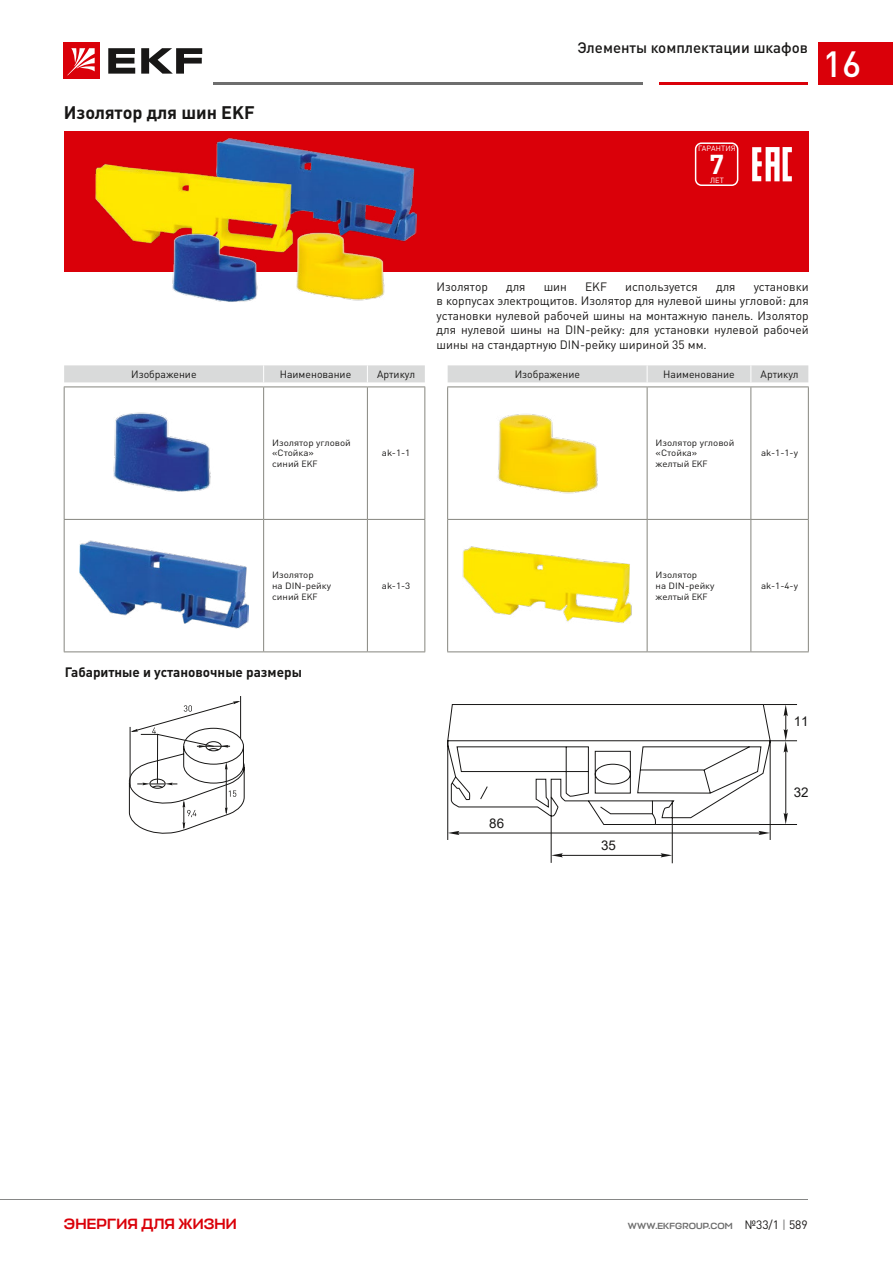
<style>
.page{position:relative;width:893px;height:1263px;background:#fff}
.page>*{position:absolute;margin:0;border:0;box-sizing:border-box;transform-origin:0 0}
.t1{font:500 36px "DIN Pro";color:#fff}
.t2{font:700 27px "DIN Pro";color:#fff}
.t3{font:700 18px "DIN Pro";color:#181716}
.t4{font:500 15px "DIN Pro";color:#181716}
.t5{font:500 15px "Stapel";letter-spacing:.01em;color:#da0009}
.t6{font:700 13.5px "DIN Pro";color:#181716}
.t7{font:13.35px "Arial";color:#181716}
.t8{font:12px/14.4px "DIN Pro";color:#181716;text-align:justify}
.t9{font:10.5px "DIN Pro";color:#181716}
.t10{font:9px/10.8px "DIN Pro";color:#181716;scale:1.08 1}
.t11{font:500 9px "Stapel";letter-spacing:.01em;color:#6e6e6e}
.t12{font:7.5px "DIN Pro";letter-spacing:.02em;color:#fff}
.s1{font-family:"DIN Pro";font-weight:400;font-size:12px;color:#181716}
.s2{font-family:"DIN Pro";font-weight:400;font-size:12px}
</style>
<div class="page">
<div style="left:64px;top:43px;width:36px;height:36px;background:#da0009"></div>
<svg style="left:108px;top:48px;width:27px;height:26px"></svg>
<svg style="left:141px;top:48px;width:61px;height:26px"></svg>
<svg style="left:67px;top:48px;width:28px;height:27px"></svg>
<hr style="left:659px;top:82px;width:149px;height:3px;background:#da0009">
<hr style="left:213px;top:82px;width:430px;height:3px;background:#6e6e6e">
<div style="left:819px;top:43px;width:74px;height:42px;background:#da0009"></div>
<hr style="left:0;top:1199px;width:808px;height:1px;background:#868786">
<hr style="left:64px;top:651px;width:200px;height:1px;background:#86867f">
<hr style="left:264px;top:651px;width:103px;height:1px;background:#86867f">
<hr style="left:367px;top:651px;width:58px;height:1px;background:#86867f">
<hr style="left:264px;top:386px;width:103px;height:1px;background:#86867f">
<hr style="left:263px;top:387px;width:1px;height:132px;background:#86867f">
<hr style="left:367px;top:386px;width:58px;height:1px;background:#86867f">
<hr style="left:367px;top:387px;width:1px;height:132px;background:#86867f">
<hr style="left:424px;top:387px;width:1px;height:132px;background:#86867f">
<hr style="left:264px;top:519px;width:103px;height:1px;background:#86867f">
<hr style="left:263px;top:520px;width:1px;height:131px;background:#86867f">
<hr style="left:367px;top:519px;width:58px;height:1px;background:#86867f">
<hr style="left:367px;top:520px;width:1px;height:131px;background:#86867f">
<hr style="left:424px;top:520px;width:1px;height:131px;background:#86867f">
<div style="left:64px;top:365px;width:361px;height:17px;background:#d9dada"></div>
<hr style="left:64px;top:386px;width:200px;height:1px;background:#86867f">
<hr style="left:64px;top:387px;width:1px;height:132px;background:#86867f">
<hr style="left:64px;top:519px;width:200px;height:1px;background:#86867f">
<hr style="left:64px;top:520px;width:1px;height:131px;background:#86867f">
<img style="left:113px;top:412px;width:98px;height:80px">
<img style="left:79px;top:541px;width:170px;height:88px">
<hr style="left:447px;top:651px;width:200px;height:1px;background:#86867f">
<hr style="left:647px;top:651px;width:104px;height:1px;background:#86867f">
<hr style="left:751px;top:651px;width:58px;height:1px;background:#86867f">
<hr style="left:647px;top:386px;width:104px;height:1px;background:#86867f">
<hr style="left:647px;top:387px;width:1px;height:132px;background:#86867f">
<hr style="left:751px;top:386px;width:58px;height:1px;background:#86867f">
<hr style="left:750px;top:387px;width:1px;height:132px;background:#86867f">
<hr style="left:808px;top:387px;width:1px;height:132px;background:#86867f">
<hr style="left:647px;top:519px;width:104px;height:1px;background:#86867f">
<hr style="left:647px;top:520px;width:1px;height:131px;background:#86867f">
<hr style="left:751px;top:519px;width:58px;height:1px;background:#86867f">
<hr style="left:750px;top:520px;width:1px;height:131px;background:#86867f">
<hr style="left:808px;top:520px;width:1px;height:131px;background:#86867f">
<div style="left:448px;top:365px;width:360px;height:17px;background:#d9dada"></div>
<hr style="left:447px;top:386px;width:200px;height:1px;background:#86867f">
<hr style="left:447px;top:387px;width:1px;height:132px;background:#86867f">
<hr style="left:447px;top:519px;width:200px;height:1px;background:#86867f">
<hr style="left:447px;top:520px;width:1px;height:131px;background:#86867f">
<img style="left:498px;top:414px;width:100px;height:79px">
<img style="left:463px;top:546px;width:169px;height:77px">
<svg style="left:447px;top:704px;width:324px;height:160px"></svg>
<hr style="left:455px;top:832px;width:308px;height:1px;background:#181716">
<svg style="left:758px;top:831px;width:12px;height:4px"></svg>
<svg style="left:448px;top:831px;width:12px;height:4px"></svg>
<hr style="left:785px;top:748px;width:1px;height:69px;background:#181716">
<svg style="left:784px;top:813px;width:4px;height:11px"></svg>
<hr style="left:558px;top:855px;width:107px;height:1px;background:#181716">
<svg style="left:660px;top:853px;width:12px;height:4px"></svg>
<svg style="left:551px;top:853px;width:12px;height:4px"></svg>
<hr style="left:763px;top:704px;width:34px;height:1px;background:#181716">
<svg style="left:770px;top:705px;width:27px;height:48px"></svg>
<hr style="left:655px;top:824px;width:142px;height:1px;background:#181716">
<hr style="left:240px;top:696px;width:1px;height:42px;background:#181716">
<svg style="left:128px;top:701px;width:117px;height:133px"></svg>
<div style="left:65px;top:132px;width:744px;height:140px;background:#da0009"></div>
<svg style="left:752px;top:147px;width:40px;height:34px"></svg>
<div style="left:695px;top:142px;width:43px;height:44px;border:2px solid #fff;border-radius:6px"></div>
<img style="left:216px;top:138px;width:200px;height:104px">
<img style="left:95px;top:162px;width:199px;height:91px">
<img style="left:173px;top:232px;width:96px;height:70px">
<img style="left:286px;top:230px;width:99px;height:71px">
<h3 class="t3" style="left:64px;top:98px;width:192px">Изолятор для шин EKF</h3>
<p class="t4" style="left:578px;top:36px;width:232px">Элементы комплектации шкафов</p>
<h1 class="t1" style="left:823px;top:34px;width:40px">16</h1>
<p class="t12" style="left:698px;top:142px;width:39px">ГАРАНТИЯ</p>
<h2 class="t2" style="left:710px;top:141px;width:16px">7</h2>
<p class="t12" style="left:710px;top:174px;width:15px">ЛЕТ</p>
<p class="t9" style="left:131px;top:366px;width:67px">Изображение</p>
<p class="t9" style="left:280px;top:366px;width:73px">Наименование</p>
<p class="t9" style="left:377px;top:366px;width:39px">Артикул</p>
<p class="t8" style="left:437px;top:278px;width:53px">Изолятор</p>
<p class="t8" style="left:506px;top:278px;width:21px">для</p>
<p class="t8" style="left:544px;top:278px;width:25px">шин</p>
<p class="t8" style="left:585px;top:278px;width:23px">EKF</p>
<p class="t8" style="left:625px;top:278px;width:74px">используется</p>
<p class="t8" style="left:716px;top:278px;width:21px">для</p>
<p class="t8" style="left:437px;top:278px;width:374px;text-indent:317px">установки в корпусах электрощитов. Изолятор для нулевой шины угловой: для установки нулевой рабочей шины на монтажную панель. Изолятор для нулевой шины на DIN-рейку: для установки нулевой рабочей шины на стандартную DIN-рейку шириной 35 мм.</p>
<p class="t9" style="left:515px;top:366px;width:67px">Изображение</p>
<p class="t9" style="left:663px;top:366px;width:73px">Наименование</p>
<p class="t9" style="left:761px;top:366px;width:39px">Артикул</p>
<p class="t10" style="left:272px;top:436px;width:74px">Изолятор угловой «Стойка»<br>синий EKF</p>
<p class="t10" style="left:382px;top:447px;width:28px">ak-1-1</p>
<p class="t10" style="left:656px;top:436px;width:74px">Изолятор угловой «Стойка»<br>желтый EKF</p>
<p class="t10" style="left:761px;top:447px;width:36px">ak-1-1-y</p>
<p class="t10" style="left:272px;top:568px;width:56px">Изолятор<br>на DIN-рейку синий EKF</p>
<p class="t10" style="left:382px;top:579px;width:28px">ak-1-3</p>
<p class="t6" style="left:65px;top:660px;width:239px">Габаритные и установочные размеры</p>
<p class="t7" style="left:489px;top:814px;width:16px">86</p>
<p class="t10" style="left:656px;top:568px;width:56px">Изолятор<br>на DIN-рейку желтый EKF</p>
<p class="t10" style="left:761px;top:579px;width:36px">ak-1-4-y</p>
<p class="t7" style="left:601px;top:836px;width:16px">35</p>
<p class="t7" style="left:794px;top:712px;width:16px">11</p>
<p class="t7" style="left:794px;top:783px;width:16px">32</p>
<p class="t5" style="left:64px;top:1214px;width:174px">ЭНЕРГИЯ ДЛЯ ЖИЗНИ</p>
<p class="t11" style="left:628px;top:1220px;width:181px">WWW.EKFGROUP.COM <span class="s1">№33/1</span> <span class="s2">|</span> <span class="s1">589</span></p>
</div>
